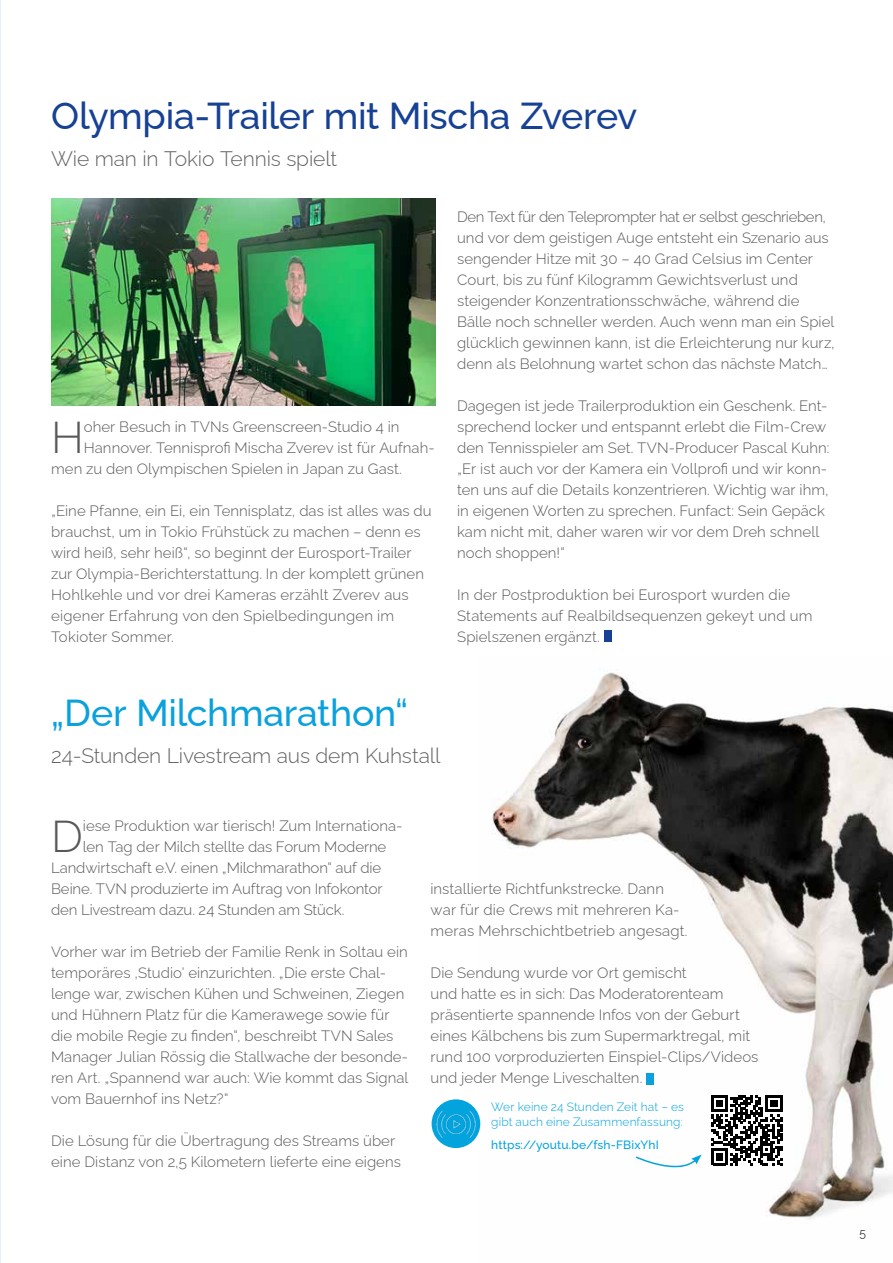
<style>
.page{position:relative;width:893px;height:1263px;background:#fff}
.page>*{position:absolute;margin:0;border:0;box-sizing:border-box;transform-origin:0 0}
.t1{font:300 44.55px "Raleway";color:#58585b}
.t2{font:500 37.5px "Raleway";letter-spacing:-.01em;color:#164194}
.t3{font:500 37.5px "Raleway";letter-spacing:-.01em;color:#0ba1dd}
.t4{font:300 21px "Raleway";letter-spacing:-.005em;color:#646363}
.t5{font:300 15px/21px "Raleway";letter-spacing:.005em;color:#58585b}
.t6{font:300 12px/15px "Raleway";letter-spacing:.01em;color:#03a3de}
.t7{font:500 12px "Raleway";letter-spacing:.01em;color:#03a3de}
.t8{font:300 12px "Raleway";color:#000}
</style>
<div class="page">
<hr style="left:0;top:0;width:1px;height:1263px;background:#164194">
<img style="left:0;top:880px;width:1px;height:383px">
<img style="left:492px;top:670px;width:401px;height:550px">
<div style="left:604px;top:630px;width:7px;height:12px;background:#164194"></div>
<svg style="left:711px;top:1095px;width:71px;height:70px"></svg>
<img style="left:431px;top:1099px;width:50px;height:49px">
<img style="left:51px;top:199px;width:385px;height:206px">
<div style="left:646px;top:1073px;width:8px;height:12px;background:#0ba1dd"></div>
<svg style="left:635px;top:1154px;width:67px;height:22px"></svg>
<h2 class="t2" style="left:51px;top:86px;width:588px">Olympia-Trailer mit Mischa Zverev</h2>
<h3 class="t4" style="left:51px;top:141px;width:288px">Wie man in Tokio Tennis spielt</h3>
<h1 class="t1" style="left:51px;top:402px;width:34px">H</h1>
<p class="t5" style="left:84px;top:415px;width:317px">oher Besuch in TVNs Greenscreen-Studio 4 in</p>
<p class="t5" style="left:84px;top:436px;width:352px">Hannover. Tennisprofi Mischa Zverev ist für Aufnah-</p>
<p class="t5" style="left:51px;top:457px;width:352px">men zu den Olympischen Spielen in Japan zu Gast.</p>
<p class="t5" style="left:51px;top:499px;width:382px">„Eine Pfanne, ein Ei, ein Tennisplatz, das ist alles was du brauchst, um in Tokio Frühstück zu machen – denn es wird heiß, sehr heiß“, so beginnt der Eurosport-Trailer zur Olympia-Berichterstattung. In der komplett grünen Hohlkehle und vor drei Kameras erzählt Zverev aus eigener Erfahrung von den Spielbedingungen im Tokioter Sommer.</p>
<p class="t5" style="left:457px;top:205px;width:379px">Den Text für den Teleprompter hat er selbst geschrieben, und vor dem geistigen Auge entsteht ein Szenario aus sengender Hitze mit 30 – 40 Grad Celsius im Center Court, bis zu fünf Kilogramm Gewichtsverlust und steigender Konzentrationsschwäche, während die Bälle noch schneller werden. Auch wenn man ein Spiel glücklich gewinnen kann, ist die Erleichterung nur kurz, denn als Belohnung wartet schon das nächste Match…</p>
<p class="t5" style="left:457px;top:394px;width:374px">Dagegen ist jede Trailerproduktion ein Geschenk. Ent&shy;sprechend locker und entspannt erlebt die Film-Crew den Tennisspieler am Set. TVN-Producer Pascal Kuhn: „Er ist auch vor der Kamera ein Vollprofi und wir konn&shy;ten uns auf die Details konzentrieren. Wichtig war ihm, in eigenen Worten zu sprechen. Funfact: Sein Gepäck kam nicht mit, daher waren wir vor dem Dreh schnell noch shoppen!“</p>
<p class="t5" style="left:457px;top:583px;width:357px">In der Postproduktion bei Eurosport wurden die<br>Statements auf Realbildsequenzen gekeyt und um<br>Spielszenen ergänzt.</p>
<h2 class="t3" style="left:51px;top:683px;width:359px">„Der Milchmarathon“</h2>
<h3 class="t4" style="left:51px;top:739px;width:391px">24-Stunden Livestream aus dem Kuhstall</h3>
<h1 class="t1" style="left:51px;top:801px;width:33px">D</h1>
<p class="t5" style="left:83px;top:814px;width:321px">iese Produktion war tierisch! Zum Internationa-</p>
<p class="t5" style="left:83px;top:835px;width:305px">len Tag der Milch stellte das Forum Moderne</p>
<p class="t5" style="left:51px;top:856px;width:332px">Landwirtschaft e.V. einen „Milchmarathon“ auf die</p>
<p class="t5" style="left:51px;top:877px;width:333px">Beine. TVN produzierte im Auftrag von Infokontor</p>
<p class="t5" style="left:51px;top:898px;width:295px">den Livestream dazu. 24 Stunden am Stück.</p>
<p class="t5" style="left:51px;top:940px;width:359px">Vorher war im Betrieb der Familie Renk in Soltau ein temporäres ‚Studio‘ einzurichten. „Die erste Chal&shy;lenge war, zwischen Kühen und Schweinen, Ziegen und Hühnern Platz für die Kamerawege sowie für die mobile Regie zu finden“, beschreibt TVN Sales Manager Julian Rössig die Stallwache der besonde&shy;ren Art. „Spannend war auch: Wie kommt das Signal vom Bauernhof ins Netz?“</p>
<p class="t5" style="left:51px;top:1129px;width:351px">Die Lösung für die Übertragung des Streams über eine Distanz von 2,5 Kilometern lieferte eine eigens</p>
<p class="t5" style="left:431px;top:877px;width:258px">installierte Richtfunkstrecke. Dann war für die Crews mit mehreren Ka&shy;meras Mehrschichtbetrieb angesagt.</p>
<p class="t5" style="left:431px;top:961px;width:329px">Die Sendung wurde vor Ort gemischt<br>und hatte es in sich: Das Moderatorenteam präsentierte spannende Infos von der Geburt eines Kälbchens bis zum Supermarktregal, mit rund 100 vorproduzierten Einspiel-Clips/Videos und jeder Menge Liveschalten.</p>
<p class="t6" style="left:491px;top:1098px;width:194px">Wer keine 24 Stunden Zeit hat – es gibt auch eine Zusammenfassung:</p>
<p class="t7" style="left:491px;top:1135px;width:169px">https://youtu.be/fsh-FBixYhI</p>
<p class="t8" style="left:859px;top:1223px;width:8px">5</p>
</div>
